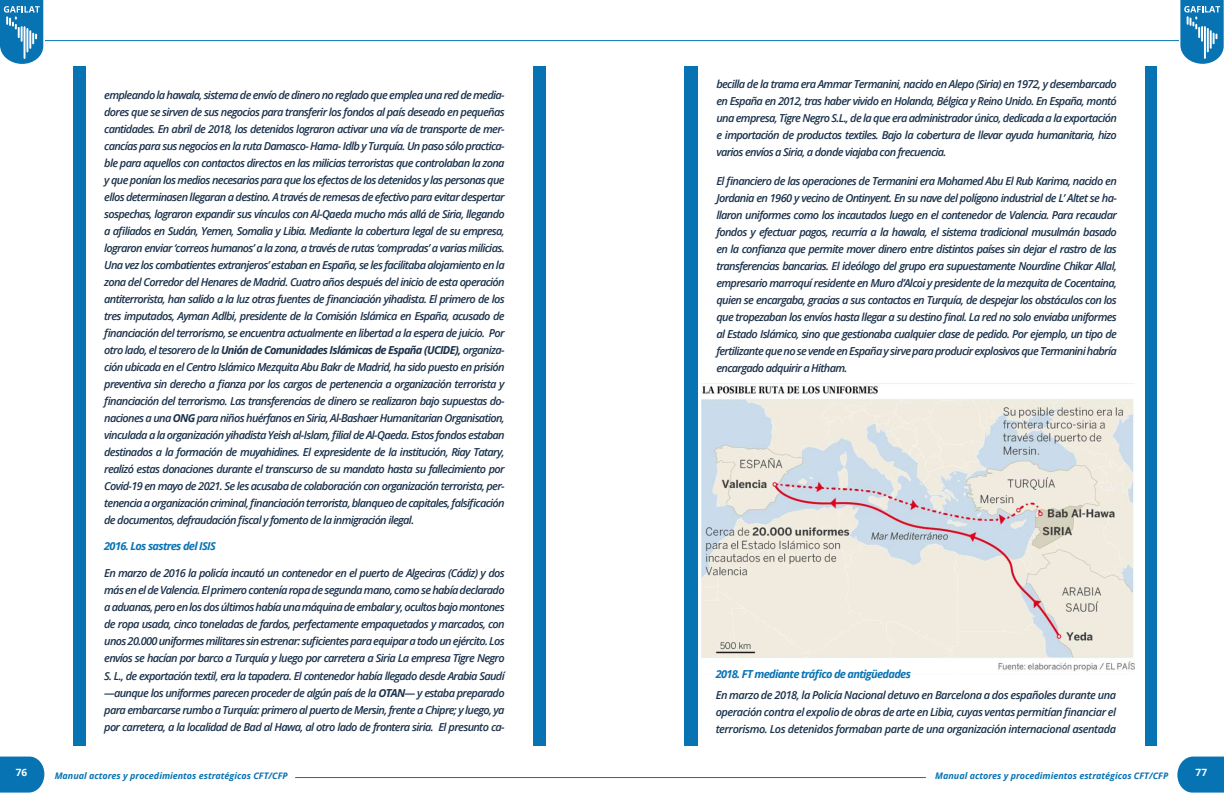
<style>
.page{position:relative;width:1224px;height:807px;background:#fff}
.page>*{position:absolute;margin:0;border:0;box-sizing:border-box;transform-origin:0 0}
.t1{font:italic 600 11px/17px "Open Sans";letter-spacing:-.06em;color:#1a314b;text-align:justify}
.t2{font:italic 700 11px "Open Sans";letter-spacing:-.06em;color:#0873b3}
.t3{font:700 10px "Open Sans";color:#fff}
.t4{font:italic 700 9px "Open Sans";color:#0873b3}
.s1{font-weight:700}
</style>
<div class="page">
<div style="left:73px;top:66px;width:473px;height:679px;background:#0873b3"></div>
<div style="left:87px;top:0;width:446px;height:761px;background:#fff"></div>
<div style="left:685px;top:66px;width:472px;height:679px;background:linear-gradient(to bottom,#0873b3,#0873b3)"></div>
<div style="left:698px;top:0;width:446px;height:761px;background:#fff"></div>
<img style="left:701px;top:383px;width:434px;height:289px">
<svg style="left:0;top:756px;width:44px;height:36px;background:#1b7db8"></svg>
<svg style="left:1177px;top:756px;width:47px;height:36px;background:#1e7fb9"></svg>
<svg style="left:0;top:0;width:43px;height:64px;background:#398fc2"></svg>
<svg style="left:1180px;top:0;width:44px;height:64px;background:#3d91c3"></svg>
<hr style="left:612px;top:40px;width:567px;height:1px;background:#0873b3">
<hr style="left:45px;top:40px;width:567px;height:1px;background:#0873b3">
<hr style="left:612px;top:776px;width:314px;height:1px;background:#0873b3">
<hr style="left:295px;top:776px;width:317px;height:1px;background:#0873b3">
<p class="t3" style="left:16px;top:765px;width:13px">76</p>
<p class="t1" style="left:104px;top:86px;width:402px">empleando la hawala, sistema de envío de dinero no reglado que emplea una red de media&shy;dores que se sirven de sus negocios para transferir los fondos al país deseado en pequeñas cantidades. En abril de 2018, los detenidos lograron activar una vía de transporte de mer&shy;cancías para sus negocios en la ruta Damasco- Hama- Idlb y Turquía. Un paso sólo practica&shy;ble para aquellos con contactos directos en las milicias terroristas que controlaban la zona y que ponían los medios necesarios para que los efectos de los detenidos y las personas que ellos determinasen llegaran a destino. A través de remesas de efectivo para evitar despertar sospechas, lograron expandir sus vínculos con Al-Qaeda mucho más allá de Siria, llegando a afiliados en Sudán, Yemen, Somalia y Libia. Mediante la cobertura legal de su empresa, lograron enviar ‘correos humanos’ a la zona, a través de rutas ‘compradas’ a varias milicias.<br>Una vez los combatientes extranjeros’ estaban en España, se les facilitaba alojamiento en la zona del Corredor del Henares de Madrid. Cuatro años después del inicio de esta operación antiterrorista, han salido a la luz otras fuentes de financiación yihadista. El primero de los tres imputados, Ayman Adlbi, presidente de la Comisión Islámica en España, acusado de financiación del terrorismo, se encuentra actualmente en libertad a la espera de juicio. Por otro lado, el tesorero de la <span class="s1">Unión de Comunidades Islámicas de España (UCIDE),</span> organiza&shy;ción ubicada en el Centro Islámico Mezquita Abu Bakr de Madrid, ha sido puesto en prisión preventiva sin derecho a fianza por los cargos de pertenencia a organización terrorista y financiación del terrorismo. Las transferencias de dinero se realizaron bajo supuestas do&shy;naciones a una <span class="s1">ONG</span> para niños huérfanos en Siria, Al-Bashaer Humanitarian Organisation, vinculada a la organización yihadista Yeish al-Islam, filial de Al-Qaeda. Estos fondos estaban destinados a la formación de muyahidines. El expresidente de la institución, Riay Tatary, realizó estas donaciones durante el transcurso de su mandato hasta su fallecimiento por Covid-19 en mayo de 2021. Se les acusaba de colaboración con organización terrorista, per&shy;tenencia a organización criminal, financiación terrorista, blanqueo de capitales, falsificación de documentos, defraudación fiscal y fomento de la inmigración ilegal.</p>
<p class="t2" style="left:104px;top:538px;width:113px">2016. Los sastres del ISIS</p>
<p class="t1" style="left:104px;top:564px;width:402px">En marzo de 2016 la policía incautó un contenedor en el puerto de Algeciras (Cádiz) y dos más en el de Valencia. El primero contenía ropa de segunda mano, como se había declarado a aduanas, pero en los dos últimos había una máquina de embalar y, ocultos bajo montones de ropa usada, cinco toneladas de fardos, perfectamente empaquetados y marcados, con unos 20.000 uniformes militares sin estrenar: suficientes para equipar a todo un ejército. Los envíos se hacían por barco a Turquía y luego por carretera a Siria La empresa Tigre Negro S. L., de exportación textil, era la tapadera. El contenedor había llegado desde Arabia Saudí —aunque los uniformes parecen proceder de algún país de la <span class="s1">OTAN</span>— y estaba preparado para embarcarse rumbo a Turquía: primero al puerto de Mersin, frente a Chipre; y luego, ya por carretera, a la localidad de Bad al Hawa, al otro lado de frontera siria. El presunto ca-</p>
<p class="t1" style="left:716px;top:75px;width:402px">becilla de la trama era Ammar Termanini, nacido en Alepo (Siria) en 1972, y desembarcado en España en 2012, tras haber vivido en Holanda, Bélgica y Reino Unido. En España, montó una empresa, Tigre Negro S.L., de la que era administrador único, dedicada a la exportación e importación de productos textiles. Bajo la cobertura de llevar ayuda humanitaria, hizo varios envíos a Siria, a donde viajaba con frecuencia.</p>
<p class="t1" style="left:716px;top:172px;width:402px">El financiero de las operaciones de Termanini era Mohamed Abu El Rub Karima, nacido en Jordania en 1960 y vecino de Ontinyent. En su nave del polígono industrial de L’ Altet se ha&shy;llaron uniformes como los incautados luego en el contenedor de Valencia. Para recaudar fondos y efectuar pagos, recurría a la hawala, el sistema tradicional musulmán basado en la confianza que permite mover dinero entre distintos países sin dejar el rastro de las transferencias bancarias. El ideólogo del grupo era supuestamente Nourdine Chikar Allal, empresario marroquí residente en Muro d’Alcoi y presidente de la mezquita de Cocentaina, quien se encargaba, gracias a sus contactos en Turquía, de despejar los obstáculos con los que tropezaban los envíos hasta llegar a su destino final. La red no solo enviaba uniformes al Estado Islámico, sino que gestionaba cualquier clase de pedido. Por ejemplo, un tipo de fertilizante que no se vende en España y sirve para producir explosivos que Termanini habría encargado adquirir a Hitham.</p>
<p class="t2" style="left:716px;top:666px;width:197px">2018. FT mediante tráfico de antigüedades</p>
<p class="t1" style="left:716px;top:686px;width:402px">En marzo de 2018, la Policía Nacional detuvo en Barcelona a dos españoles durante una operación contra el expolio de obras de arte en Libia, cuyas ventas permitían financiar el terrorismo. Los detenidos formaban parte de una organización internacional asentada</p>
<p class="t4" style="left:55px;top:769px;width:235px">Manual actores y procedimientos estratégicos CFT/CFP</p>
<p class="t4" style="left:935px;top:769px;width:235px">Manual actores y procedimientos estratégicos CFT/CFP</p>
<p class="t3" style="left:1196px;top:765px;width:13px">77</p>
</div>
